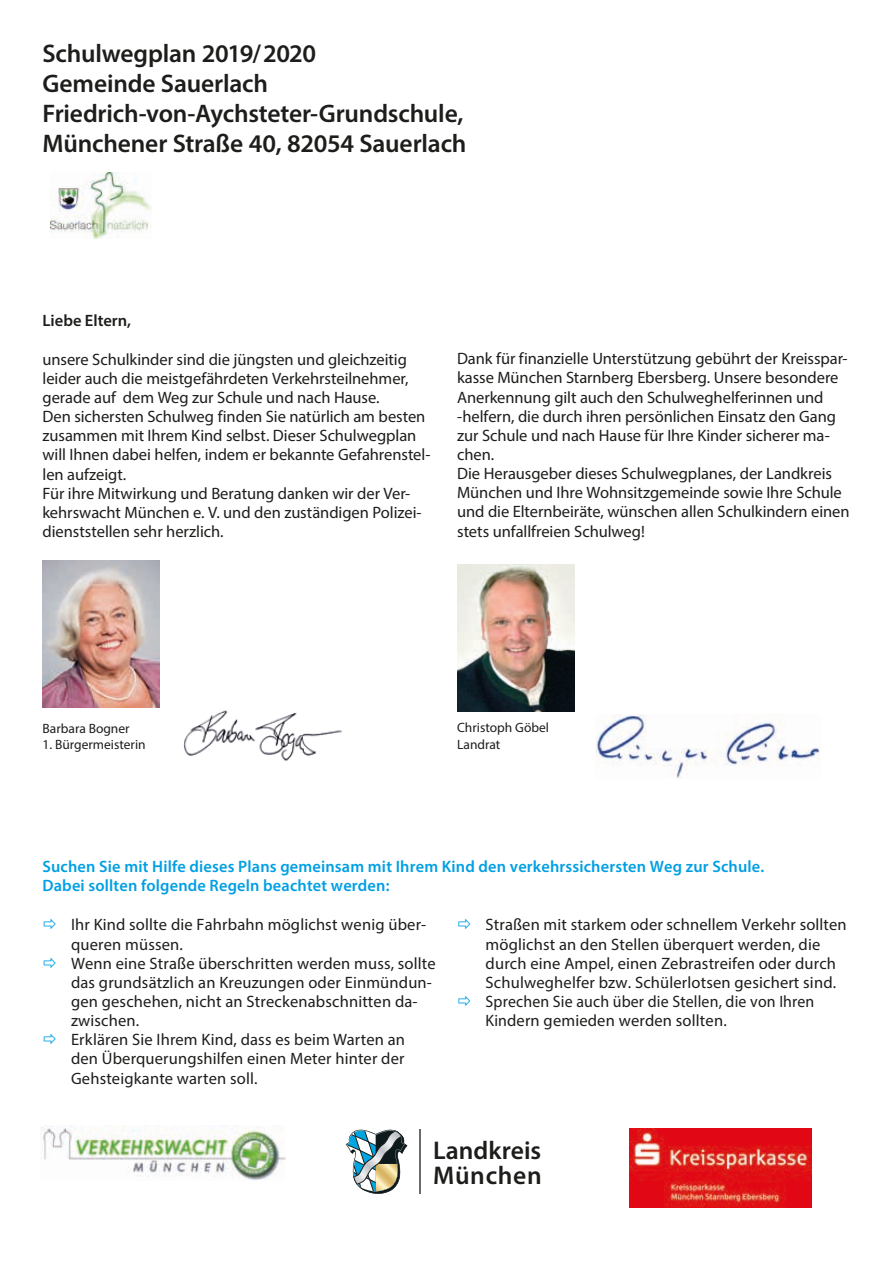
<style>
.page{position:relative;width:893px;height:1263px;background:#fff}
.page>*{position:absolute;margin:0;border:0;box-sizing:border-box;transform-origin:0 0}
.t1{font:600 25.65px "Myriad Pro";letter-spacing:.005em;color:#1d1d1b}
.t2{font:600 25.65px "Myriad Pro";letter-spacing:.03em;color:#1d1d1b}
.t3{font:600 25.5px/30px "Myriad Pro";letter-spacing:-.01em;color:#1d1d1b}
.t4{font:16.5px/19.2px "Myriad Pro";color:#1d1d1b}
.t5{font:600 16.5px/19.2px "Myriad Pro";letter-spacing:.01em;color:#009fe3}
.t6{font:600 16.5px "Myriad Pro";color:#1d1d1b}
.t7{font:13.5px/16.5px "Myriad Pro";color:#1d1d1b}
</style>
<div class="page">
<img style="left:183px;top:710px;width:159px;height:51px">
<img style="left:43px;top:560px;width:116px;height:147px">
<img style="left:41px;top:1125px;width:245px;height:55px">
<svg style="left:346px;top:1130px;width:61px;height:64px"></svg>
<hr style="left:419px;top:1130px;width:2px;height:64px;background:#696b70">
<img style="left:630px;top:1129px;width:181px;height:78px">
<img style="left:50px;top:172px;width:102px;height:67px">
<img style="left:457px;top:564px;width:117px;height:148px">
<img style="left:595px;top:714px;width:225px;height:65px">
<h2 class="t3" style="left:43px;top:37px;width:425px">Schulwegplan 2019/2020<br>Gemeinde Sauerlach<br>Friedrich-von-Aychsteter-Grundschule,<br>Münchener Straße 40, 82054 Sauerlach</h2>
<p class="t6" style="left:43px;top:310px;width:90px">Liebe Eltern,</p>
<p class="t4" style="left:43px;top:349px;width:390px">unsere Schulkinder sind die jüngsten und gleichzeitig leider auch die meistgefährdeten Verkehrsteilnehmer, gerade auf dem Weg zur Schule und nach Hause.<br>Den sichersten Schulweg finden Sie natürlich am besten zusammen mit Ihrem Kind selbst. Dieser Schulwegplan will Ihnen dabei helfen, indem er bekannte Gefahrenstel&shy;len aufzeigt.<br>Für ihre Mitwirkung und Beratung danken wir der Ver&shy;kehrswacht München e. V. und den zuständigen Polizei&shy;dienststellen sehr herzlich.</p>
<p class="t4" style="left:457px;top:349px;width:394px">Dank für finanzielle Unterstützung gebührt der Kreisspar&shy;kasse München Starnberg Ebersberg. Unsere besondere Anerkennung gilt auch den Schulweghelferinnen und -helfern, die durch ihren persönlichen Einsatz den Gang zur Schule und nach Hause für Ihre Kinder sicherer ma&shy;chen.<br>Die Herausgeber dieses Schulwegplanes, der Landkreis München und Ihre Wohnsitzgemeinde sowie Ihre Schule und die Elternbeiräte, wünschen allen Schulkindern einen stets unfallfreien Schulweg!</p>
<p class="t7" style="left:43px;top:719px;width:89px">Barbara Bogner</p>
<p class="t7" style="left:43px;top:736px;width:105px">1. Bürgermeisterin</p>
<p class="t7" style="left:457px;top:719px;width:93px">Christoph Göbel<br>Landrat</p>
<p class="t5" style="left:43px;top:856px;width:723px">Suchen Sie mit Hilfe dieses Plans gemeinsam mit Ihrem Kind den verkehrssichersten Weg zur Schule.<br>Dabei sollten folgende Regeln beachtet werden:</p>
<p class="t4" style="left:71px;top:915px;width:366px">Ihr Kind sollte die Fahrbahn möglichst wenig über&shy;queren müssen.<br>Wenn eine Straße überschritten werden muss, sollte das grundsätzlich an Kreuzungen oder Einmündun&shy;gen geschehen, nicht an Streckenabschnitten da&shy;zwischen.<br>Erklären Sie Ihrem Kind, dass es beim Warten an den Überquerungshilfen einen Meter hinter der Gehsteigkante warten soll.</p>
<p class="t4" style="left:486px;top:915px;width:363px">Straßen mit starkem oder schnellem Verkehr sollten möglichst an den Stellen überquert werden, die durch eine Ampel, einen Zebrastreifen oder durch Schulweghelfer bzw. Schülerlotsen gesichert sind.<br>Sprechen Sie auch über die Stellen, die von Ihren Kindern gemieden werden sollten.</p>
<h1 class="t1" style="left:433px;top:1134px;width:110px">Landkreis</h1>
<h1 class="t2" style="left:433px;top:1159px;width:110px">München</h1>
</div>
